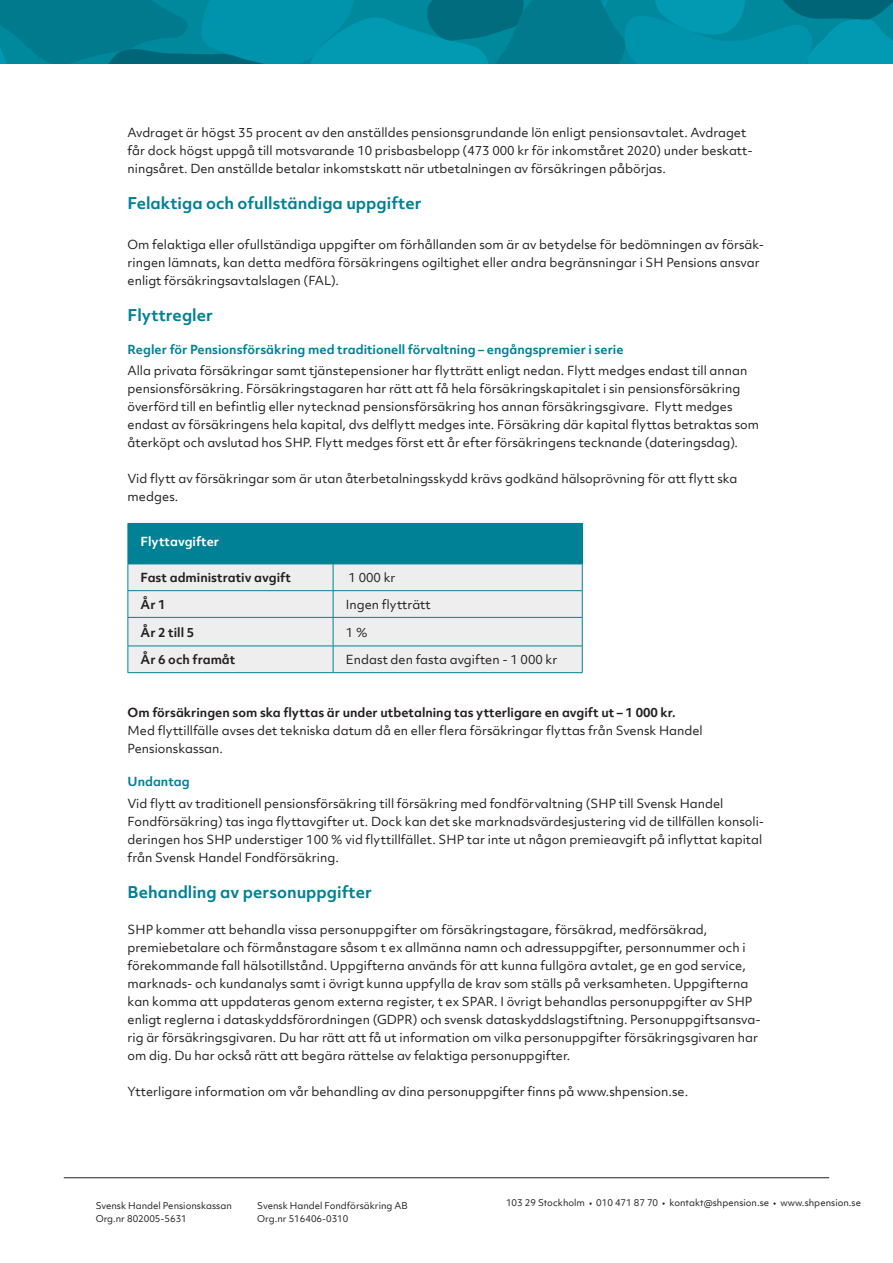
<style>
.page{position:relative;width:893px;height:1263px;background:#fff}
.page>*{position:absolute;margin:0;border:0;box-sizing:border-box;transform-origin:0 0}
.Brödtext_8_12_pkt_vä{font:700 15.6px "Objektiv Mk 2";color:#008195}
.Brödtext_8_12_pkt_vä-2{font:12px/18px "Objektiv Mk 2";color:#231f20}
.Brödtext_8_12_pkt_vä-3{font:700 12px "Objektiv Mk 2";color:#231f20}
.Brödtext_8_12_pkt_vä-4{font:700 12px "Objektiv Mk 2";color:#008195}
.Brödtext_8_12_pkt_vä-5{font:700 12px "Objektiv Mk 2";color:#fff}
.t1{font:9px/13.5px "Objektiv Mk 1";color:#231f20}
</style>
<div class="page">
<svg style="left:0;top:0;width:893px;height:64px;background:#00879c"></svg>
<hr style="left:64px;top:1177px;width:765px;height:1px;background:#231f20">
<div style="left:128px;top:523px;width:454px;height:41px;background:#008195"></div>
<div style="left:129px;top:565px;width:453px;height:107px;background:#eeeeef"></div>
<hr style="left:128px;top:617px;width:205px;height:1px;background:#008195">
<hr style="left:333px;top:617px;width:250px;height:1px;background:#008195">
<hr style="left:128px;top:646px;width:205px;height:1px;background:#008195">
<hr style="left:333px;top:646px;width:250px;height:1px;background:#008195">
<svg style="left:582px;top:565px;width:1px;height:107px"></svg>
<hr style="left:128px;top:672px;width:205px;height:1px;background:#008195">
<hr style="left:333px;top:672px;width:250px;height:1px;background:#008195">
<hr style="left:333px;top:523px;width:250px;height:1px;background:#008195">
<hr style="left:128px;top:564px;width:205px;height:1px;background:#008195">
<hr style="left:333px;top:564px;width:250px;height:1px;background:#008195">
<hr style="left:582px;top:524px;width:1px;height:40px;background:#008195">
<svg style="left:128px;top:564px;width:1px;height:108px"></svg>
<svg style="left:333px;top:564px;width:1px;height:108px"></svg>
<hr style="left:128px;top:590px;width:205px;height:1px;background:#008195">
<hr style="left:333px;top:590px;width:250px;height:1px;background:#008195">
<p class="Brödtext_8_12_pkt_vä-2" style="left:128px;top:123px;width:627px">Avdraget är högst 35 procent av den anställdes pensionsgrundande lön enligt pensionsavtalet. Avdraget får dock högst uppgå till motsvarande 10 prisbasbelopp (473 000 kr för inkomståret 2020) under beskatt&shy;ningsåret. Den anställde betalar inkomstskatt när utbetalningen av försäkringen påbörjas.</p>
<p class="Brödtext_8_12_pkt_vä" style="left:128px;top:192px;width:295px">Felaktiga och ofullständiga uppgifter</p>
<p class="Brödtext_8_12_pkt_vä-2" style="left:128px;top:235px;width:638px">Om felaktiga eller ofullständiga uppgifter om förhållanden som är av betydelse för bedömningen av försäk&shy;ringen lämnats, kan detta medföra försäkringens ogiltighet eller andra begränsningar i SH Pensions ansvar enligt försäkringsavtalslagen (FAL).</p>
<p class="Brödtext_8_12_pkt_vä" style="left:128px;top:304px;width:87px">Flyttregler</p>
<p class="Brödtext_8_12_pkt_vä-4" style="left:128px;top:341px;width:497px">Regler för Pensionsförsäkring med traditionell förvaltning – engångspremier i serie</p>
<p class="Brödtext_8_12_pkt_vä-2" style="left:128px;top:361px;width:633px">Alla privata försäkringar samt tjänstepensioner har flytträtt enligt nedan. Flytt medges endast till annan pensionsförsäkring. Försäkringstagaren har rätt att få hela försäkringskapitalet i sin pensionsförsäkring överförd till en befintlig eller nytecknad pensionsförsäkring hos annan försäkringsgivare. Flytt medges endast av försäkringens hela kapital, dvs delflytt medges inte. Försäkring där kapital flyttas betraktas som återköpt och avslutad hos SHP. Flytt medges först ett år efter försäkringens tecknande (dateringsdag).</p>
<p class="Brödtext_8_12_pkt_vä-2" style="left:128px;top:469px;width:611px">Vid flytt av försäkringar som är utan återbetalningsskydd krävs godkänd hälsoprövning för att flytt ska medges.</p>
<p class="Brödtext_8_12_pkt_vä-5" style="left:141px;top:532px;width:80px">Flyttavgifter</p>
<p class="Brödtext_8_12_pkt_vä-3" style="left:141px;top:569px;width:152px">Fast administrativ avgift</p>
<p class="Brödtext_8_12_pkt_vä-2" style="left:349px;top:568px;width:48px">1 000 kr</p>
<p class="Brödtext_8_12_pkt_vä-3" style="left:141px;top:596px;width:27px">År 1</p>
<p class="Brödtext_8_12_pkt_vä-2" style="left:346px;top:595px;width:86px">Ingen flytträtt</p>
<p class="Brödtext_8_12_pkt_vä-3" style="left:141px;top:623px;width:55px">År 2 till 5</p>
<p class="Brödtext_8_12_pkt_vä-2" style="left:346px;top:623px;width:23px">1 %</p>
<p class="Brödtext_8_12_pkt_vä-3" style="left:141px;top:651px;width:96px">År 6 och framåt</p>
<p class="Brödtext_8_12_pkt_vä-2" style="left:346px;top:650px;width:213px">Endast den fasta avgiften - 1 000 kr</p>
<p class="Brödtext_8_12_pkt_vä-3" style="left:128px;top:704px;width:549px">Om försäkringen som ska flyttas är under utbetalning tas ytterligare en avgift ut – 1 000 kr.</p>
<p class="Brödtext_8_12_pkt_vä-2" style="left:128px;top:722px;width:577px">Med flyttillfälle avses det tekniska datum då en eller flera försäkringar flyttas från Svensk Handel</p>
<p class="Brödtext_8_12_pkt_vä-2" style="left:128px;top:740px;width:97px">Pensionskassan.</p>
<p class="Brödtext_8_12_pkt_vä-4" style="left:128px;top:773px;width:64px">Undantag</p>
<p class="Brödtext_8_12_pkt_vä-2" style="left:128px;top:794px;width:638px">Vid flytt av traditionell pensionsförsäkring till försäkring med fondförvaltning (SHP till Svensk Handel Fondförsäkring) tas inga flyttavgifter ut. Dock kan det ske marknadsvärdesjustering vid de tillfällen konsoli&shy;deringen hos SHP understiger 100 % vid flyttillfället. SHP tar inte ut någon premieavgift på inflyttat kapital från Svensk Handel Fondförsäkring.</p>
<p class="Brödtext_8_12_pkt_vä" style="left:128px;top:881px;width:246px">Behandling av personuppgifter</p>
<p class="Brödtext_8_12_pkt_vä-2" style="left:128px;top:920px;width:581px">SHP kommer att behandla vissa personuppgifter om försäkringstagare, försäkrad, medförsäkrad,</p>
<p class="Brödtext_8_12_pkt_vä-2" style="left:128px;top:938px;width:635px">premiebetalare och förmånstagare såsom t ex allmänna namn och adressuppgifter, personnummer och i förekommande fall hälsotillstånd. Uppgifterna används för att kunna fullgöra avtalet, ge en god service, marknads- och kundanalys samt i övrigt kunna uppfylla de krav som ställs på verksamheten. Uppgifterna kan komma att uppdateras genom externa register, t ex SPAR. I övrigt behandlas personuppgifter av SHP enligt reglerna i dataskyddsförordningen (GDPR) och svensk dataskyddslagstiftning. Personuppgiftsansva&shy;rig är försäkringsgivaren. Du har rätt att få ut information om vilka personuppgifter försäkringsgivaren har om dig. Du har också rätt att begära rättelse av felaktiga personuppgifter.</p>
<p class="Brödtext_8_12_pkt_vä-2" style="left:128px;top:1082px;width:562px">Ytterligare information om vår behandling av dina personuppgifter finns på www.shpension.se.</p>
<p class="t1" style="left:96px;top:1198px;width:138px">Svensk Handel Pensionskassan</p>
<p class="t1" style="left:506px;top:1196px;width:356px">103 29 Stockholm • 010 471 87 70 • kontakt@shpension.se • www.shpension.se</p>
<p class="t1" style="left:96px;top:1212px;width:93px">Org.nr 802005-5631</p>
<p class="t1" style="left:257px;top:1198px;width:152px">Svensk Handel Fondförsäkring AB<br>Org.nr 516406-0310</p>
</div>
